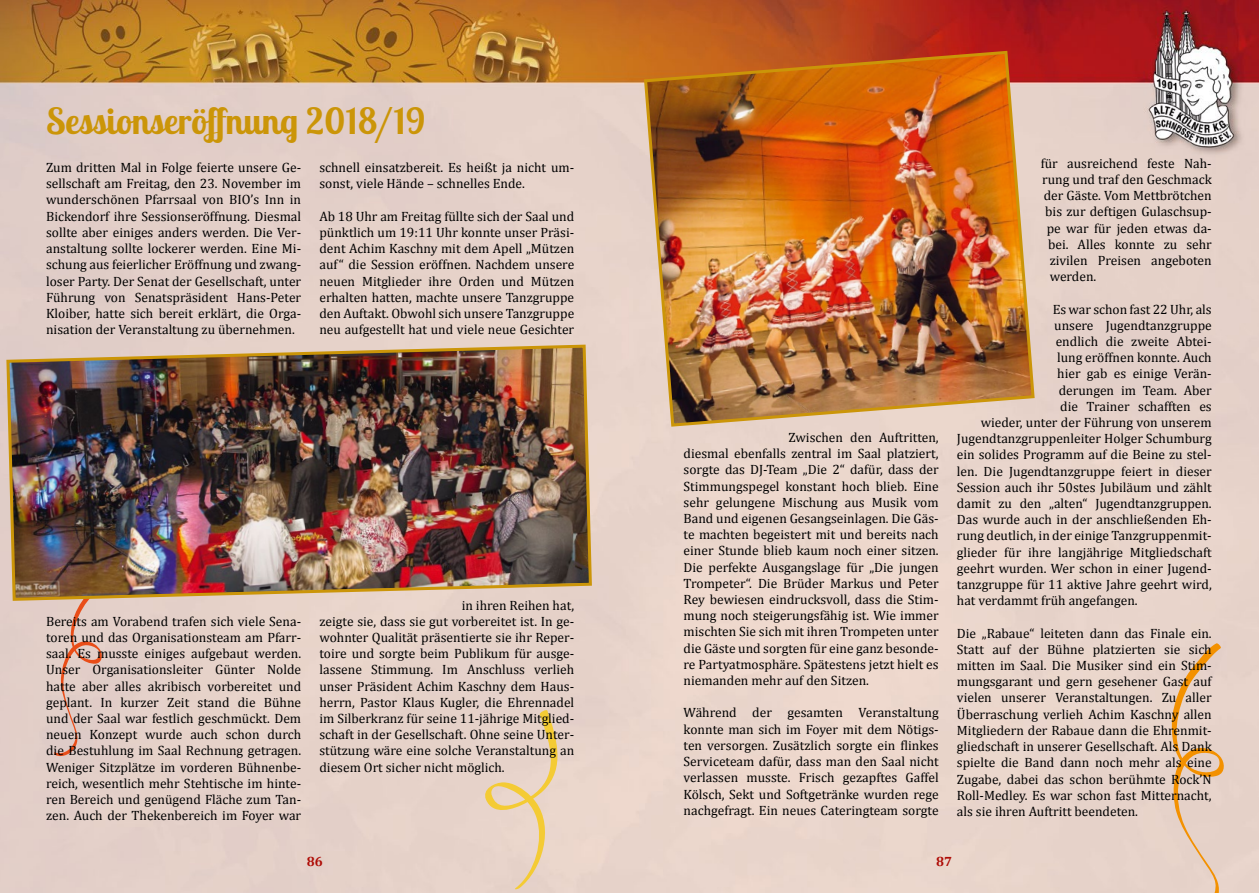
<style>
.page{position:relative;width:1259px;height:893px;background:#fff}
.page>*{position:absolute;margin:0;border:0;box-sizing:border-box;transform-origin:0 0}
.t1{font:700 36px "Lobster Two";color:#cb9508}
.t2{font:13.5px/16.2px "Cambria";color:#000;text-align:justify}
.t3{font:700 13.5px "Cambria";color:#ae0b05}
</style>
<div class="page">
<img style="left:0;top:0;width:1259px;height:893px">
<svg style="left:1170px;top:643px;width:55px;height:250px;background:#e7cab1"></svg>
<svg style="left:53px;top:602px;width:68px;height:156px;background:#e2c5bc"></svg>
<svg style="left:481px;top:709px;width:85px;height:181px;background:#e8d2ba"></svg>
<img style="left:642px;top:49px;width:394px;height:379px">
<img style="left:5px;top:343px;width:588px;height:259px">
<h1 class="t1" style="left:46px;top:98px;width:381px">Sessionseröffnung 2018/19</h1>
<p class="t2" style="left:46px;top:159px;width:257px">Zum dritten Mal in Folge feierte unsere Ge&shy;sellschaft am Freitag, den 23. November im wunderschönen Pfarrsaal von BIO’s Inn in Bickendorf ihre Sessionseröffnung. Diesmal sollte aber einiges anders werden. Die Ver&shy;anstaltung sollte lockerer werden. Eine Mi&shy;schung aus feierlicher Eröffnung und zwang&shy;loser Party. Der Senat der Gesellschaft, unter Führung von Senatspräsident Hans-Peter Kloiber, hatte sich bereit erklärt, die Orga&shy;nisation der Veranstaltung zu übernehmen.</p>
<p class="t2" style="left:319px;top:159px;width:256px">schnell einsatzbereit. Es heißt ja nicht um&shy;sonst, viele Hände – schnelles Ende.</p>
<p class="t2" style="left:319px;top:208px;width:256px">Ab 18 Uhr am Freitag füllte sich der Saal und pünktlich um 19:11 Uhr konnte unser Präsi&shy;dent Achim Kaschny mit dem Apell „Mützen auf“ die Session eröffnen. Nachdem unsere neuen Mitglieder ihre Orden und Mützen erhalten hatten, machte unsere Tanzgruppe den Auftakt. Obwohl sich unsere Tanzgruppe neu aufgestellt hat und viele neue Gesichter</p>
<p class="t2" style="left:46px;top:613px;width:257px">Bereits am Vorabend trafen sich viele Sena&shy;toren und das Organisationsteam am Pfarr&shy;saal. Es musste einiges aufgebaut werden.<br>Unser Organisationsleiter Günter Nolde hatte aber alles akribisch vorbereitet und geplant. In kurzer Zeit stand die Bühne und der Saal war festlich geschmückt. Dem neuen Konzept wurde auch schon durch die Bestuhlung im Saal Rechnung getragen.<br>Weniger Sitzplätze im vorderen Bühnenbe&shy;reich, wesentlich mehr Stehtische im hinte&shy;ren Bereich und genügend Fläche zum Tan&shy;zen. Auch der Thekenbereich im Foyer war</p>
<p class="t2" style="left:319px;top:597px;width:256px;text-indent:142px">in ihren Reihen hat, zeigte sie, dass sie gut vorbereitet ist. In ge&shy;wohnter Qualität präsentierte sie ihr Reper&shy;toire und sorgte beim Publikum für ausge&shy;lassene Stimmung. Im Anschluss verlieh unser Präsident Achim Kaschny dem Haus&shy;herrn, Pastor Klaus Kugler, die Ehrennadel im Silberkranz für seine 11-jährige Mitglied&shy;schaft in der Gesellschaft. Ohne seine Unter&shy;stützung wäre eine solche Veranstaltung an diesem Ort sicher nicht möglich.</p>
<p class="t2" style="left:683px;top:429px;width:257px;text-indent:105px">Zwischen den Auftritten, diesmal ebenfalls zentral im Saal platziert, sorgte das DJ-Team „Die 2“ dafür, dass der Stimmungspegel konstant hoch blieb. Eine sehr gelungene Mischung aus Musik vom Band und eigenen Gesangseinlagen. Die Gäs&shy;te machten begeistert mit und bereits nach einer Stunde blieb kaum noch einer sitzen.<br>Die perfekte Ausgangslage für „Die jungen Trompeter“. Die Brüder Markus und Peter Rey bewiesen eindrucksvoll, dass die Stim&shy;mung noch steigerungsfähig ist. Wie immer mischten Sie sich mit ihren Trompeten unter die Gäste und sorgten für eine ganz besonde&shy;re Partyatmosphäre. Spätestens jetzt hielt es niemanden mehr auf den Sitzen.</p>
<p class="t2" style="left:683px;top:705px;width:257px">Während der gesamten Veranstaltung konnte man sich im Foyer mit dem Nötigs&shy;ten versorgen. Zusätzlich sorgte ein flinkes Serviceteam dafür, dass man den Saal nicht verlassen musste. Frisch gezapftes Gaffel Kölsch, Sekt und Softgetränke wurden rege nachgefragt. Ein neues Cateringteam sorgte</p>
<p class="t2" style="left:1040px;top:155px;width:173px">für ausreichend feste Nah-</p>
<p class="t2" style="left:1042px;top:171px;width:171px">rung und traf den Geschmack</p>
<p class="t2" style="left:1043px;top:187px;width:170px">der Gäste. Vom Mettbrötchen</p>
<p class="t2" style="left:1045px;top:204px;width:168px">bis zur deftigen Gulaschsup-</p>
<p class="t2" style="left:1046px;top:220px;width:166px">pe war für jeden etwas da-</p>
<p class="t2" style="left:1048px;top:236px;width:165px">bei. Alles konnte zu sehr</p>
<p class="t2" style="left:1049px;top:252px;width:163px">zivilen Preisen angeboten</p>
<p class="t2" style="left:1049px;top:268px;width:48px">werden.</p>
<p class="t2" style="left:1052px;top:301px;width:160px">Es war schon fast 22 Uhr, als</p>
<p class="t2" style="left:1054px;top:317px;width:159px">unsere Jugendtanzgruppe</p>
<p class="t2" style="left:1055px;top:333px;width:158px">endlich die zweite Abtei-</p>
<p class="t2" style="left:1057px;top:349px;width:156px">lung eröffnen konnte. Auch</p>
<p class="t2" style="left:1057px;top:366px;width:156px">hier gab es einige Verän-</p>
<p class="t2" style="left:1058px;top:382px;width:155px">derungen im Team. Aber</p>
<p class="t2" style="left:1060px;top:398px;width:153px">die Trainer schafften es</p>
<p class="t2" style="left:980px;top:414px;width:232px">wieder, unter der Führung von unserem</p>
<p class="t2" style="left:957px;top:430px;width:256px">Jugendtanzgruppenleiter Holger Schumburg</p>
<p class="t2" style="left:957px;top:447px;width:256px">ein solides Programm auf die Beine zu stel-</p>
<p class="t2" style="left:957px;top:463px;width:256px">len. Die Jugendtanzgruppe feiert in dieser</p>
<p class="t2" style="left:957px;top:479px;width:256px">Session auch ihr 50stes Jubiläum und zählt</p>
<p class="t2" style="left:957px;top:495px;width:256px">damit zu den „alten“ Jugendtanzgruppen.</p>
<p class="t2" style="left:957px;top:511px;width:256px">Das wurde auch in der anschließenden Eh-</p>
<p class="t2" style="left:957px;top:528px;width:256px">rung deutlich, in der einige Tanzgruppenmit-</p>
<p class="t2" style="left:957px;top:544px;width:256px">glieder für ihre langjährige Mitgliedschaft</p>
<p class="t2" style="left:957px;top:560px;width:256px">geehrt wurden. Wer schon in einer Jugend-</p>
<p class="t2" style="left:957px;top:576px;width:256px">tanzgruppe für 11 aktive Jahre geehrt wird,</p>
<p class="t2" style="left:957px;top:592px;width:182px">hat verdammt früh angefangen.</p>
<p class="t2" style="left:957px;top:625px;width:256px">Die „Rabaue“ leiteten dann das Finale ein.<br>Statt auf der Bühne platzierten sie sich mitten im Saal. Die Musiker sind ein Stim&shy;mungsgarant und gern gesehener Gast auf vielen unserer Veranstaltungen. Zu aller Überraschung verlieh Achim Kaschny allen Mitgliedern der Rabaue dann die Ehrenmit&shy;gliedschaft in unserer Gesellschaft. Als Dank spielte die Band dann noch mehr als eine Zugabe, dabei das schon berühmte Rock’N Roll-Medley. Es war schon fast Mitternacht, als sie ihren Auftritt beendeten.</p>
<p class="t3" style="left:307px;top:852px;width:17px">86</p>
<p class="t3" style="left:936px;top:852px;width:17px">87</p>
</div>
